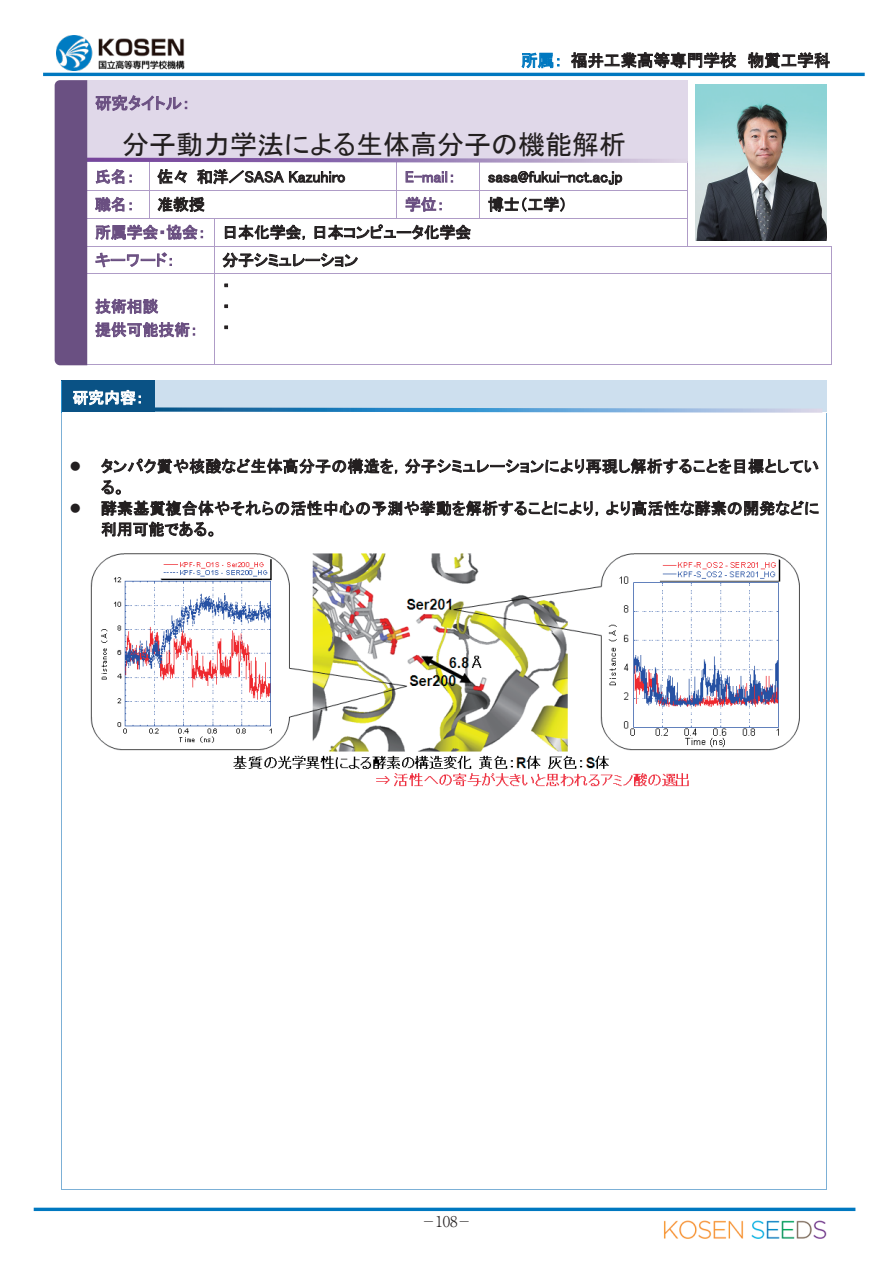
<style>
.page{position:relative;width:893px;height:1263px;background:#fff}
.page>*{position:absolute;margin:0;border:0;box-sizing:border-box;transform-origin:0 0}
.t1{font:27px "MS P Gothic";color:#231f20}
.t2{font:16.5px "MS P Gothic";color:#231f20}
.t3{font:16.5px "MS P Gothic";color:#6a4f81}
.t4{font:15.9px/21px "MS P Gothic";letter-spacing:.015em;color:#231f20}
.t5{font:15.9px/23.4px "MS P Gothic";color:#6a4f81}
.t6{font:15.9px "MS P Gothic";color:#fff}
.t7{font:300 14.85px "Ryumin Pr 6";color:#231f20;scale:.6 1}
.s1{color:#0078c0}
.s2{color:#6a4f81}
</style>
<div class="page">
<hr style="left:34px;top:1208px;width:821px;height:3px;background:#0078c0">
<img style="left:663px;top:1220px;width:164px;height:19px">
<hr style="left:43px;top:73px;width:822px;height:3px;background:#0078c0">
<img style="left:90px;top:553px;width:710px;height:234px">
<div style="left:62px;top:381px;width:92px;height:31px;background:#0a5285"></div>
<div style="left:155px;top:381px;width:672px;height:31px;background:#cddfee"></div>
<hr style="left:62px;top:380px;width:92px;height:1px;background:#0a5285">
<hr style="left:155px;top:380px;width:672px;height:1px;background:#cddfee">
<hr style="left:61px;top:381px;width:1px;height:31px;background:#2990cf">
<hr style="left:154px;top:381px;width:1px;height:31px;background:#0a5285">
<hr style="left:61px;top:413px;width:1px;height:776px;background:#7cb0d6">
<hr style="left:62px;top:1189px;width:764px;height:1px;background:#7cb0d6">
<hr style="left:826px;top:413px;width:1px;height:776px;background:#7cb0d6">
<img style="left:57px;top:35px;width:127px;height:35px">
<hr style="left:688px;top:246px;width:143px;height:1px;background:#af9cc7">
<hr style="left:215px;top:273px;width:616px;height:1px;background:#af9cc7">
<svg style="left:831px;top:246px;width:1px;height:28px"></svg>
<hr style="left:215px;top:364px;width:616px;height:1px;background:#af9cc7">
<hr style="left:831px;top:274px;width:1px;height:90px;background:#af9cc7">
<img style="left:696px;top:85px;width:130px;height:156px">
<svg style="left:55px;top:80px;width:633px;height:285px"></svg>
<svg style="left:155px;top:407px;width:668px;height:6px"></svg>
<p class="t2" style="left:521px;top:52px;width:311px"><span class="s1">所属：</span> 福井工業高等専門学校 物質工学科</p>
<p class="t3" style="left:95px;top:95px;width:97px">研究タイトル：</p>
<h1 class="t1" style="left:122px;top:131px;width:506px">分子動力学法による生体高分子の機能解析</h1>
<p class="t5" style="left:95px;top:165px;width:41px">氏名：</p>
<p class="t4" style="left:157px;top:166px;width:190px">佐々 和洋／SASA Kazuhiro</p>
<p class="t5" style="left:405px;top:165px;width:52px">E-mail：</p>
<p class="t4" style="left:488px;top:166px;width:136px">sasa@fukui-nct.ac.jp</p>
<p class="t5" style="left:95px;top:193px;width:41px">職名：</p>
<p class="t4" style="left:157px;top:194px;width:49px">准教授</p>
<p class="t5" style="left:405px;top:193px;width:41px">学位：</p>
<p class="t4" style="left:488px;top:194px;width:81px">博士（工学）</p>
<p class="t4" style="left:95px;top:218px;width:378px;line-height:27.8px"><span class="s2">所属学会・協会：</span> 日本化学会，日本コンピュータ化学会<span class="s2">キーワード：</span></p>
<p class="t4" style="left:222px;top:249px;width:137px">分子シミュレーション</p>
<p class="t5" style="left:95px;top:294px;width:104px">技術相談<br>提供可能技術：</p>
<p class="t6" style="left:73px;top:390px;width:73px">研究内容：</p>
<p class="t4" style="left:222px;top:275px;width:9px;text-align:justify">・・・</p>
<p class="t4" style="left:101px;top:456px;width:719px;text-indent:-32px">● タンパク質や核酸など生体高分子の構造を，分子シミュレーションにより再現し解析することを目標としている。</p>
<p class="t4" style="left:101px;top:498px;width:720px;text-indent:-32px">● 酵素基質複合体やそれらの活性中心の予測や挙動を解析することにより，より高活性な酵素の開発などに利用可能である。</p>
<p class="t7" style="left:424px;top:1210px;width:76px">─ 108─</p>
</div>
